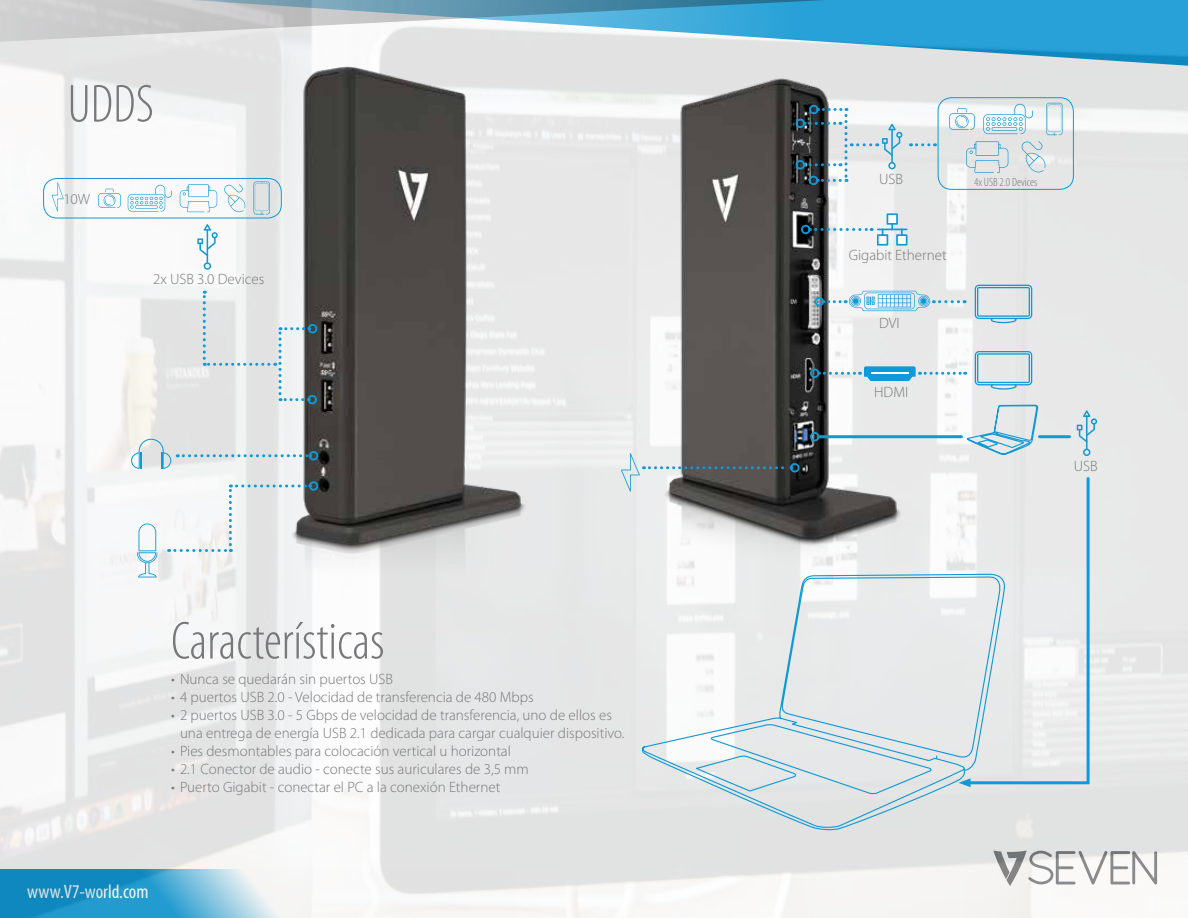
<style>
.page{position:relative;width:1188px;height:918px;background:#fff}
.page>*{position:absolute;margin:0;border:0;box-sizing:border-box;transform-origin:0 0}
.t1{font:300 condensed 54px "Myriad Pro";color:#78787a}
.t2{font:condensed 19.5px "Myriad Pro";color:#fff}
.t3{font:300 15px/18px "Myriad Pro";color:#78787a}
.t4{font:300 condensed 12px "Myriad Pro";color:#78787a}
</style>
<div class="page">
<img style="left:0;top:0;width:1188px;height:918px">
<img style="left:99px;top:27px;width:567px;height:567px">
<img style="left:497px;top:47px;width:527px;height:527px">
<div style="left:809px;top:105px;width:10px;height:9px;border:2px solid #0f99d6;border-radius:50%"></div>
<div style="left:809px;top:176px;width:9px;height:9px;border:2px solid #0f99d6;border-radius:50%"></div>
<div style="left:307px;top:395px;width:10px;height:9px;border:2px solid #0f99d6;border-radius:50%"></div>
<div style="left:308px;top:324px;width:9px;height:9px;border:2px solid #0f99d6;border-radius:50%"></div>
<div style="left:796px;top:119px;width:9px;height:9px;border:2px solid #0f99d6;border-radius:50%"></div>
<div style="left:796px;top:160px;width:9px;height:9px;border:2px solid #0f99d6;border-radius:50%"></div>
<div style="left:801px;top:225px;width:9px;height:9px;border:2px solid #0f99d6;border-radius:50%"></div>
<div style="left:815px;top:297px;width:9px;height:9px;border:2px solid #0f99d6;border-radius:50%"></div>
<svg style="left:940px;top:300px;width:25px;height:3px"></svg>
<svg style="left:804px;top:108px;width:48px;height:74px"></svg>
<svg style="left:910px;top:143px;width:25px;height:3px"></svg>
<svg style="left:275px;top:327px;width:35px;height:74px"></svg>
<svg style="left:203px;top:291px;width:66px;height:75px"></svg>
<div style="left:810px;top:369px;width:9px;height:9px;border:2px solid #0f99d6;border-radius:50%"></div>
<hr style="left:819px;top:435px;width:142px;height:3px;background:#0f99d6">
<div style="left:810px;top:432px;width:9px;height:9px;border:2px solid #0f99d6;border-radius:50%"></div>
<hr style="left:1040px;top:435px;width:30px;height:3px;background:#0f99d6">
<div style="left:790px;top:463px;width:9px;height:9px;border:2px solid #0f99d6;border-radius:50%"></div>
<svg style="left:177px;top:454px;width:132px;height:3px"></svg>
<div style="left:309px;top:451px;width:9px;height:9px;border:2px solid #0f99d6;border-radius:50%"></div>
<svg style="left:169px;top:484px;width:142px;height:68px"></svg>
<div style="left:309px;top:481px;width:9px;height:10px;border:2px solid #0f99d6;border-radius:50%"></div>
<svg style="left:888px;top:162px;width:8px;height:7px"></svg>
<hr style="left:891px;top:129px;width:2px;height:34px;background:#0f99d6">
<svg style="left:858px;top:124px;width:44px;height:32px"></svg>
<svg style="left:204px;top:262px;width:7px;height:8px"></svg>
<hr style="left:207px;top:229px;width:1px;height:34px;background:#0f99d6">
<svg style="left:197px;top:224px;width:21px;height:32px"></svg>
<svg style="left:1083px;top:449px;width:7px;height:7px"></svg>
<hr style="left:1086px;top:415px;width:2px;height:34px;background:#0f99d6">
<svg style="left:1077px;top:410px;width:20px;height:32px"></svg>
<svg style="left:810px;top:213px;width:97px;height:33px"></svg>
<svg style="left:823px;top:291px;width:111px;height:20px"></svg>
<svg style="left:819px;top:366px;width:147px;height:15px"></svg>
<hr style="left:872px;top:372px;width:37px;height:2px;background:#fff">
<svg style="left:975px;top:285px;width:57px;height:38px;background:#bbd7e3"></svg>
<svg style="left:975px;top:351px;width:57px;height:39px;background:#bbd7e4"></svg>
<svg style="left:621px;top:453px;width:171px;height:39px;background:#7c8080"></svg>
<svg style="left:967px;top:404px;width:71px;height:52px;background:#c7dde7"></svg>
<svg style="left:641px;top:573px;width:364px;height:259px"></svg>
<svg style="left:958px;top:476px;width:133px;height:311px;background:#e0e7ea"></svg>
<div style="left:938px;top:97px;width:136px;height:93px;border:1px solid #0f99d6;border-radius:14px"></div>
<svg style="left:137px;top:524px;width:20px;height:53px"></svg>
<svg style="left:131px;top:439px;width:40px;height:30px"></svg>
<svg style="left:224px;top:184px;width:22px;height:29px"></svg>
<svg style="left:98px;top:189px;width:23px;height:19px"></svg>
<svg style="left:128px;top:185px;width:44px;height:27px"></svg>
<hr style="left:135px;top:205px;width:23px;height:4px;background:#72c1e5;border-radius:2px">
<hr style="left:136px;top:206px;width:21px;height:2px;background:#0f99d6">
<svg style="left:180px;top:184px;width:37px;height:28px"></svg>
<div style="left:43px;top:178px;width:239px;height:40px;border:1px solid #0f99d6;border-radius:14px"></div>
<svg style="left:52px;top:182px;width:12px;height:30px"></svg>
<svg style="left:254px;top:182px;width:16px;height:33px"></svg>
<svg style="left:949px;top:103px;width:114px;height:71px"></svg>
<h1 class="t1" style="left:67px;top:72px;width:88px">UDDS</h1>
<p class="t3" style="left:63px;top:190px;width:28px">10W</p>
<p class="t3" style="left:153px;top:270px;width:113px">2x USB 3.0 Devices</p>
<h1 class="t1" style="left:171px;top:609px;width:215px">Características</h1>
<p class="t3" style="left:171px;top:670px;width:224px">• Nunca se quedarán sin puertos USB</p>
<p class="t3" style="left:171px;top:688px;width:364px">• 4 puertos USB 2.0 - Velocidad de transferencia de 480 Mbps</p>
<p class="t3" style="left:180px;top:706px;width:446px;text-indent:-9px">• 2 puertos USB 3.0 - 5 Gbps de velocidad de transferencia, uno de ellos es una entrega de energía USB 2.1 dedicada para cargar cualquier dispositivo.</p>
<p class="t3" style="left:171px;top:742px;width:341px">• Pies desmontables para colocación vertical u horizontal</p>
<p class="t3" style="left:171px;top:760px;width:359px">• 2.1 Conector de audio - conecte sus auriculares de 3,5 mm</p>
<p class="t3" style="left:171px;top:778px;width:331px">• Puerto Gigabit - conectar el PC a la conexión Ethernet</p>
<h2 class="t2" style="left:27px;top:880px;width:123px">www.V7-world.com</h2>
<p class="t3" style="left:879px;top:170px;width:25px">USB</p>
<p class="t3" style="left:849px;top:246px;width:100px">Gigabit Ethernet</p>
<p class="t3" style="left:879px;top:313px;width:22px">DVI</p>
<p class="t3" style="left:874px;top:383px;width:35px">HDMI</p>
<p class="t4" style="left:974px;top:175px;width:65px">4x USB 2.0 Devices</p>
<p class="t3" style="left:1074px;top:457px;width:25px">USB</p>
</div>
